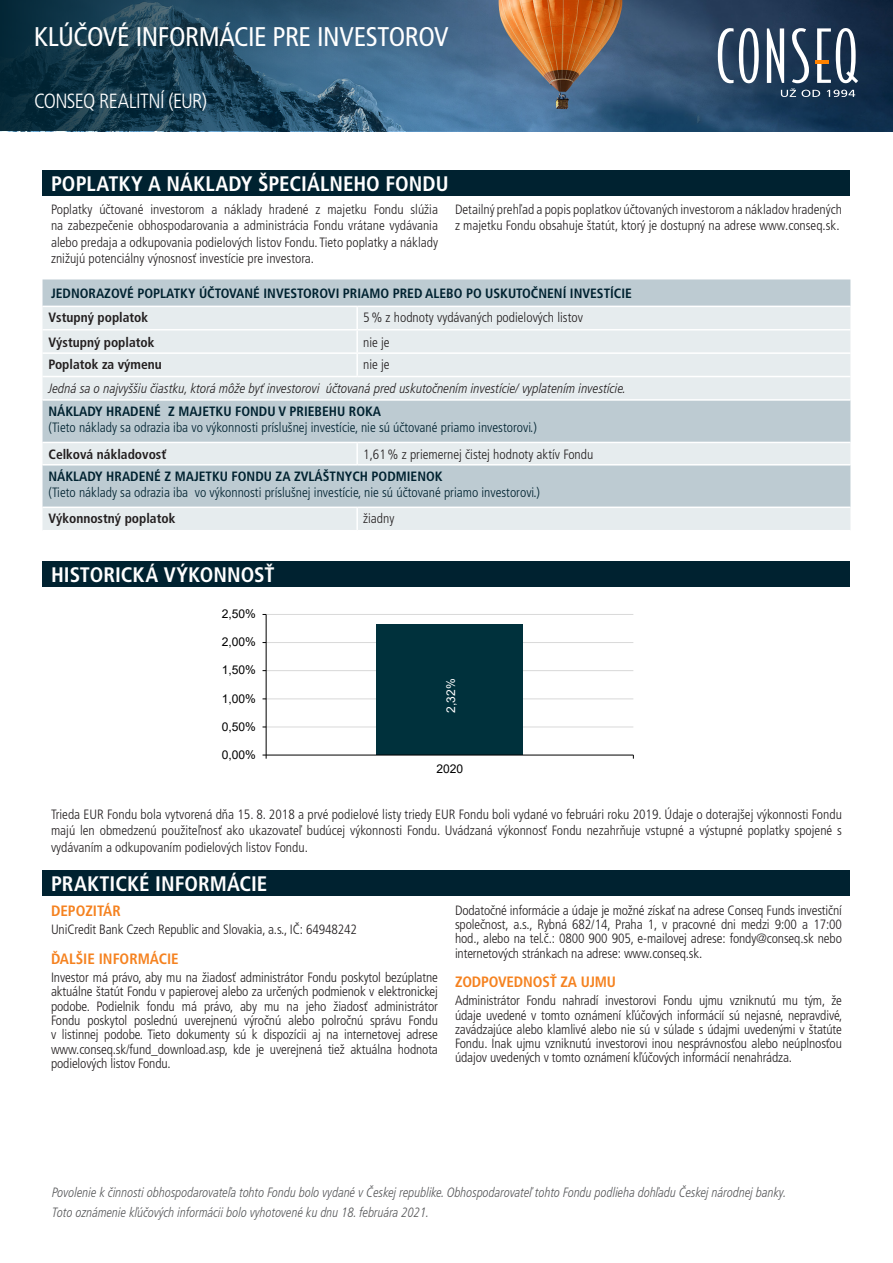
<style>
.page{position:relative;width:893px;height:1263px;background:#fff}
.page>*{position:absolute;margin:0;border:0;box-sizing:border-box;transform-origin:0 0}
.t1{font:condensed 27px "Frutiger LT Pro";letter-spacing:-.015em;color:#fff}
.t2{font:700 condensed 21px "Frutiger LT Pro";color:#fff}
.t3{font:300 condensed 20.55px "Frutiger LT Pro";letter-spacing:-.03em;color:#fff}
.t4{font:700 condensed 15px "Frutiger LT Pro";color:#f58220}
.t5{font:300 condensed 13.5px/14.2px "Frutiger LT Pro";color:#231f20;text-align:justify}
.t6{font:italic 300 condensed 13.5px "Frutiger LT Pro";color:#57585a;scale:.95 1}
.t7{font:300 condensed 13.5px "Frutiger LT Pro";color:#002230}
.t8{font:700 condensed 13.5px "Frutiger LT Pro";color:#002230}
.t9{font:italic 300 condensed 13.5px "Frutiger LT Pro";color:#231f20}
.t10{font:700 condensed 13.5px "Frutiger LT Pro";color:#231f20}
.t11{font:12px "Arial";letter-spacing:-.005em;color:#000}
.t12{font:12px "Arial";color:#fff}
</style>
<div class="page">
<img style="left:496px;top:0;width:397px;height:131px">
<svg style="left:0;top:0;width:496px;height:131px;background:#284f68"></svg>
<svg style="left:718px;top:28px;width:41px;height:55px"></svg>
<svg style="left:767px;top:28px;width:91px;height:69px"></svg>
<div style="left:43px;top:170px;width:807px;height:26px;background:#002230"></div>
<div style="left:43px;top:279px;width:807px;height:163px;background:#bdcbd2"></div>
<div style="left:43px;top:307px;width:807px;height:92px;background:#e6ecee"></div>
<svg style="left:43px;top:443px;width:807px;height:87px;background:#d2dce0"></svg>
<hr style="left:356px;top:307px;width:2px;height:22px;background:#fff">
<hr style="left:43px;top:329px;width:314px;height:1px;background:#fff">
<hr style="left:357px;top:329px;width:493px;height:1px;background:#fff">
<hr style="left:356px;top:330px;width:2px;height:22px;background:#fff">
<hr style="left:43px;top:352px;width:314px;height:2px;background:#fff">
<hr style="left:357px;top:352px;width:493px;height:2px;background:#fff">
<hr style="left:356px;top:354px;width:2px;height:22px;background:#fff">
<hr style="left:43px;top:376px;width:314px;height:1px;background:#fff">
<hr style="left:357px;top:376px;width:493px;height:1px;background:#fff">
<hr style="left:43px;top:399px;width:314px;height:2px;background:#fff">
<hr style="left:357px;top:399px;width:493px;height:2px;background:#fff">
<hr style="left:43px;top:507px;width:314px;height:1px;background:#fff">
<hr style="left:357px;top:507px;width:493px;height:1px;background:#fff">
<hr style="left:43px;top:306px;width:314px;height:1px;background:#fff">
<hr style="left:357px;top:306px;width:493px;height:1px;background:#fff">
<hr style="left:356px;top:443px;width:2px;height:21px;background:#fff">
<hr style="left:43px;top:464px;width:314px;height:1px;background:#fff">
<hr style="left:357px;top:464px;width:493px;height:1px;background:#fff">
<hr style="left:356px;top:508px;width:2px;height:22px;background:#fff">
<div style="left:43px;top:561px;width:807px;height:26px;background:#002230"></div>
<div style="left:43px;top:871px;width:807px;height:25px;background:#002230"></div>
<hr style="left:266px;top:727px;width:367px;height:1px;background:#d9d9d9">
<hr style="left:266px;top:699px;width:367px;height:1px;background:#d9d9d9">
<hr style="left:266px;top:670px;width:367px;height:1px;background:#d9d9d9">
<hr style="left:266px;top:642px;width:367px;height:1px;background:#d9d9d9">
<hr style="left:266px;top:614px;width:367px;height:1px;background:#d9d9d9">
<div style="left:376px;top:624px;width:147px;height:131px;background:#00313c"></div>
<hr style="left:266px;top:614px;width:1px;height:141px;background:#000">
<hr style="left:266px;top:755px;width:367px;height:1px;background:#000">
<h1 class="t1" style="left:34px;top:21px;width:416px">KLÚČOVÉ INFORMÁCIE PRE INVESTOROV</h1>
<h3 class="t3" style="left:34px;top:89px;width:175px">CONSEQ REALITNÍ (EUR)</h3>
<p class="t2" style="left:51px;top:171px;width:399px">POPLATKY A NÁKLADY ŠPECIÁLNEHO FONDU</p>
<p class="t5" style="left:51px;top:202px;width:388px;line-height:16.2px">Poplatky účtované investorom a náklady hradené z majetku Fondu slúžia na zabezpečenie obhospodarovania a administrácia Fondu vrátane vydávania alebo predaja a odkupovania podielových listov Fondu. Tieto poplatky a náklady znižujú potenciálny výnosnosť investície pre investora.</p>
<p class="t5" style="left:455px;top:202px;width:388px;line-height:16.2px">Detailný prehľad a popis poplatkov účtovaných investorom a nákladov hradených z majetku Fondu obsahuje štatút, ktorý je dostupný na adrese www.conseq.sk.</p>
<p class="t8" style="left:51px;top:285px;width:582px">JEDNORAZOVÉ POPLATKY ÚČTOVANÉ INVESTOROVI PRIAMO PRED ALEBO PO USKUTOČNENÍ INVESTÍCIE</p>
<p class="t10" style="left:49px;top:310px;width:101px">Vstupný poplatok</p>
<p class="t5" style="left:363px;top:311px;width:221px">5% z hodnoty vydávaných podielových listov</p>
<p class="t10" style="left:49px;top:334px;width:108px">Výstupný poplatok</p>
<p class="t5" style="left:363px;top:335px;width:28px">nie je</p>
<p class="t10" style="left:49px;top:357px;width:115px">Poplatok za výmenu</p>
<p class="t5" style="left:363px;top:358px;width:28px">nie je</p>
<p class="t9" style="left:49px;top:380px;width:579px">Jedná sa o najvyššiu čiastku, ktorá môže byť investorovi účtovaná pred uskutočnením investície/ vyplatením investície.</p>
<p class="t8" style="left:49px;top:403px;width:334px">NÁKLADY HRADENÉ Z MAJETKU FONDU V PRIEBEHU ROKA</p>
<p class="t7" style="left:49px;top:419px;width:490px">(Tieto náklady sa odrazia iba vo výkonnosti príslušnej investície, nie sú účtované priamo investorovi.)</p>
<p class="t10" style="left:49px;top:446px;width:119px">Celková nákladovosť</p>
<p class="t5" style="left:363px;top:447px;width:232px">1,61% z priemernej čistej hodnoty aktív Fondu</p>
<p class="t8" style="left:49px;top:468px;width:396px">NÁKLADY HRADENÉ Z MAJETKU FONDU ZA ZVLÁŠTNYCH PODMIENOK</p>
<p class="t7" style="left:49px;top:484px;width:493px">(Tieto náklady sa odrazia iba vo výkonnosti príslušnej investície, nie sú účtované priamo investorovi.)</p>
<p class="t10" style="left:49px;top:511px;width:128px">Výkonnostný poplatok</p>
<p class="t5" style="left:363px;top:512px;width:33px">žiadny</p>
<p class="t2" style="left:51px;top:562px;width:225px">HISTORICKÁ VÝKONNOSŤ</p>
<p class="t11" style="left:222px;top:606px;width:36px">2,50%</p>
<p class="t11" style="left:222px;top:634px;width:36px">2,00%</p>
<p class="t11" style="left:222px;top:662px;width:36px">1,50%</p>
<p class="t11" style="left:222px;top:690px;width:36px">1,00%</p>
<p class="t11" style="left:222px;top:718px;width:36px">0,50%</p>
<p class="t11" style="left:222px;top:746px;width:36px">0,00%</p>
<p class="t12" style="left:443px;top:713px;width:36px;rotate:-90deg">2,32%</p>
<p class="t11" style="left:436px;top:761px;width:28px">2020</p>
<p class="t5" style="left:51px;top:806px;width:792px;line-height:16.2px">Trieda EUR Fondu bola vytvorená dňa 15. 8. 2018 a prvé podielové listy triedy EUR Fondu boli vydané vo februári roku 2019. Údaje o doterajšej výkonnosti Fondu majú len obmedzenú použiteľnosť ako ukazovateľ budúcej výkonnosti Fondu. Uvádzaná výkonnosť Fondu nezahrňuje vstupné a výstupné poplatky spojené s vydávaním a odkupovaním podielových listov Fondu.</p>
<p class="t2" style="left:51px;top:871px;width:218px">PRAKTICKÉ INFORMÁCIE</p>
<p class="t4" style="left:51px;top:902px;width:71px">DEPOZITÁR</p>
<p class="t5" style="left:51px;top:923px;width:308px">UniCredit Bank Czech Republic and Slovakia, a.s., IČ: 64948242</p>
<p class="t4" style="left:51px;top:950px;width:129px">ĎALŠIE INFORMÁCIE</p>
<p class="t5" style="left:51px;top:970px;width:388px">Investor má právo, aby mu na žiadosť administrátor Fondu poskytol bezúplatne aktuálne štatút Fondu v papierovej alebo za určených podmienok v elektronickej podobe. Podielnik fondu má právo, aby mu na jeho žiadosť administrátor Fondu poskytol poslednú uverejnenú výročnú alebo polročnú správu Fondu v listinnej podobe. Tieto dokumenty sú k dispozícii aj na internetovej adrese</p>
<p class="t5" style="left:51px;top:1042px;width:388px">www.conseq.sk/fund_download.asp, kde je uverejnená tiež aktuálna hodnota podielových listov Fondu.</p>
<p class="t5" style="left:455px;top:903px;width:388px">Dodatočné informácie a údaje je možné získať na adrese Conseq Funds investiční společnost, a.s., Rybná 682/14, Praha 1, v pracovné dni medzi 9:00 a 17:00 hod., alebo na tel.č.: 0800 900 905, e-mailovej adrese: fondy@conseq.sk nebo internetových stránkach na adrese: www.conseq.sk.</p>
<p class="t4" style="left:455px;top:973px;width:163px">ZODPOVEDNOSŤ ZA UJMU</p>
<p class="t5" style="left:455px;top:994px;width:389px">Administrátor Fondu nahradí investorovi Fondu ujmu vzniknutú mu tým, že údaje uvedené v tomto oznámení kľúčových informácií sú nejasné, nepravdivé, zavádzajúce alebo klamlivé alebo nie sú v súlade s údajmi uvedenými v štatúte Fondu. Inak ujmu vzniknutú investorovi inou nesprávnosťou alebo neúplnosťou údajov uvedených v tomto oznámení kľúčových informácií nenahrádza.</p>
<p class="t6" style="left:52px;top:1185px;width:774px">Povolenie k činnosti obhospodarovateľa tohto Fondu bolo vydané v Českej republike. Obhospodarovateľ tohto Fondu podlieha dohľadu Českej národnej banky.</p>
<p class="t6" style="left:52px;top:1204px;width:398px">Toto oznámenie kľúčových informácii bolo vyhotovené ku dnu 18. februára 2021.</p>
</div>
